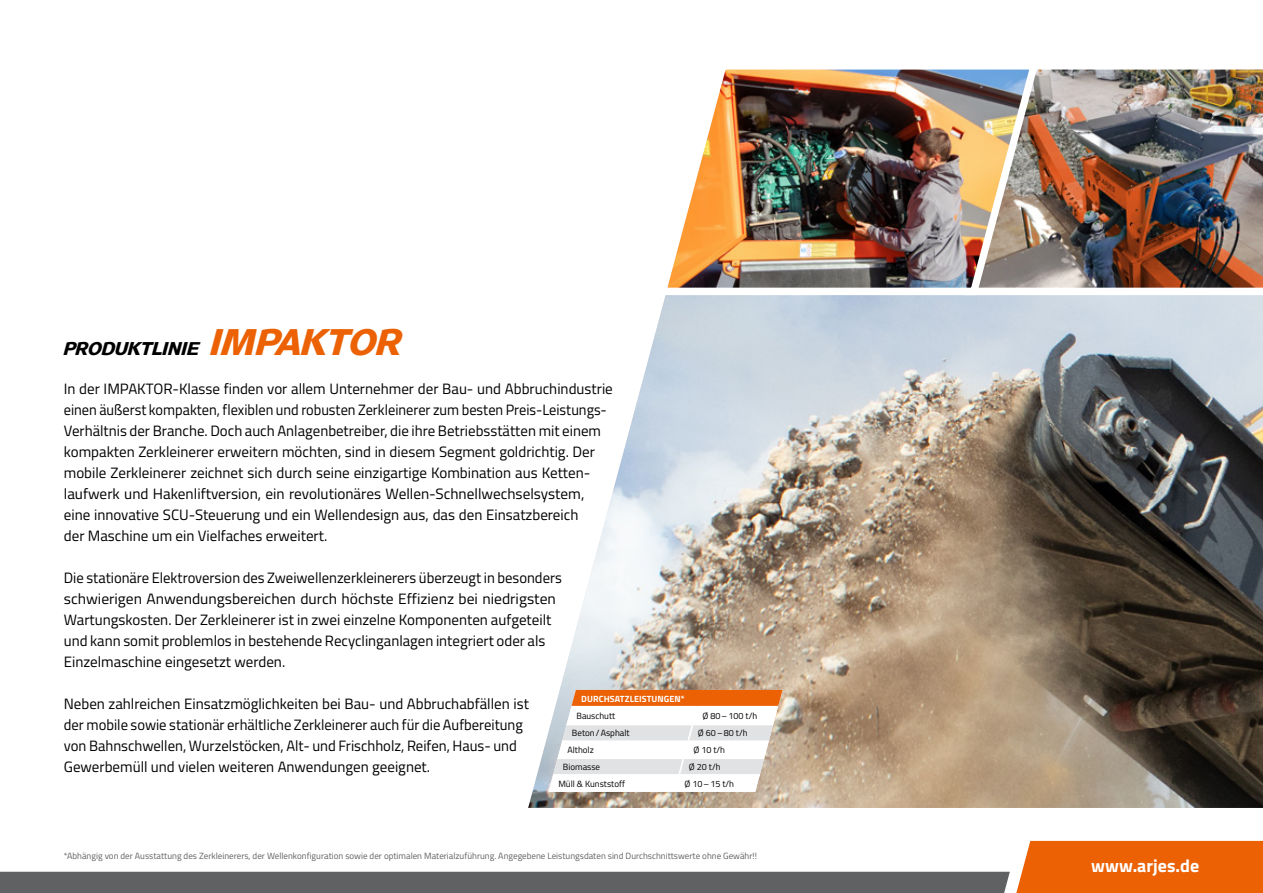
<style>
.page{position:relative;width:1263px;height:893px;background:#fff}
.page>*{position:absolute;margin:0;border:0;box-sizing:border-box;transform-origin:0 0}
.t1{font:italic 18px "Palo Alto";color:#000}
.t2{font:700 18px "Titillium";color:#fff}
.t3{font:15px/21px "Titillium";color:#000}
.t4{font:9px "Titillium";color:#5f6162}
.t5{font:9px "Titillium";color:#000}
.t6{font:700 9px "Titillium";letter-spacing:.01em;color:#fff}
.s1{font-size:36px;color:#eb6104}
</style>
<div class="page">
<svg style="left:0;top:841px;width:1263px;height:52px"></svg>
<img style="left:528px;top:299px;width:735px;height:509px">
<img style="left:1044px;top:69px;width:219px;height:230px">
<img style="left:664px;top:69px;width:380px;height:230px">
<svg style="left:549px;top:690px;width:233px;height:104px"></svg>
<hr style="left:571px;top:706px;width:126px;height:2px;background:#fff">
<hr style="left:697px;top:706px;width:81px;height:2px;background:#fff">
<p class="t1" style="left:64px;top:338px;width:340px">PRODUKTLINIE <span class="s1">IMPAKTOR</span></p>
<p class="t3" style="left:64px;top:377px;width:550px">In der IMPAKTOR-Klasse finden vor allem Unternehmer der Bau- und Abbruchindustrie einen äußerst kompakten, flexiblen und robusten Zerkleinerer zum besten Preis-Leistungs-Verhältnis der Branche. Doch auch Anlagenbetreiber, die ihre Betriebsstätten mit einem kompakten Zerkleinerer erweitern möchten, sind in diesem Segment goldrichtig. Der mobile Zerkleinerer zeichnet sich durch seine einzigartige Kombination aus Ketten&shy;laufwerk und Hakenliftversion, ein revolutionäres Wellen-Schnellwechselsystem, eine innovative SCU-Steuerung und ein Wellendesign aus, das den Einsatzbereich<br>der Maschine um ein Vielfaches erweitert.</p>
<p class="t3" style="left:64px;top:566px;width:500px">Die stationäre Elektroversion des Zweiwellenzerkleinerers überzeugt in besonders schwierigen Anwendungsbereichen durch höchste Effizienz bei niedrigsten Wartungskosten. Der Zerkleinerer ist in zwei einzelne Komponenten aufgeteilt und kann somit problemlos in bestehende Recyclinganlagen integriert oder als Einzelmaschine eingesetzt werden.</p>
<p class="t3" style="left:64px;top:692px;width:467px">Neben zahlreichen Einsatzmöglichkeiten bei Bau- und Abbruchabfällen ist der mobile sowie stationär erhältliche Zerkleinerer auch für die Aufbereitung von Bahnschwellen, Wurzelstöcken, Alt- und Frischholz, Reifen, Haus- und Gewerbemüll und vielen weiteren Anwendungen geeignet.</p>
<p class="t6" style="left:581px;top:692px;width:105px">DURCHSATZLEISTUNGEN*</p>
<p class="t5" style="left:576px;top:710px;width:40px">Bauschutt</p>
<p class="t5" style="left:702px;top:710px;width:56px">Ø 80–100 t/h</p>
<p class="t5" style="left:572px;top:726px;width:59px">Beton/Asphalt</p>
<p class="t5" style="left:698px;top:726px;width:51px">Ø 60–80 t/h</p>
<p class="t5" style="left:567px;top:743px;width:28px">Altholz</p>
<p class="t5" style="left:693px;top:743px;width:33px">Ø 10 t/h</p>
<p class="t5" style="left:563px;top:760px;width:39px">Biomasse</p>
<p class="t5" style="left:689px;top:760px;width:33px">Ø 20 t/h</p>
<p class="t5" style="left:558px;top:777px;width:68px">Müll &amp; Kunststoff</p>
<p class="t5" style="left:684px;top:777px;width:51px">Ø 10–15 t/h</p>
<p class="t4" style="left:64px;top:849px;width:695px">*Abhängig von der Ausstattung des Zerkleinerers, der Wellenkonfiguration sowie der optimalen Materialzuführung. Angegebene Leistungsdaten sind Durchschnittswerte ohne Gewähr!!</p>
<p class="t2" style="left:1091px;top:852px;width:109px">www.arjes.de</p>
</div>
